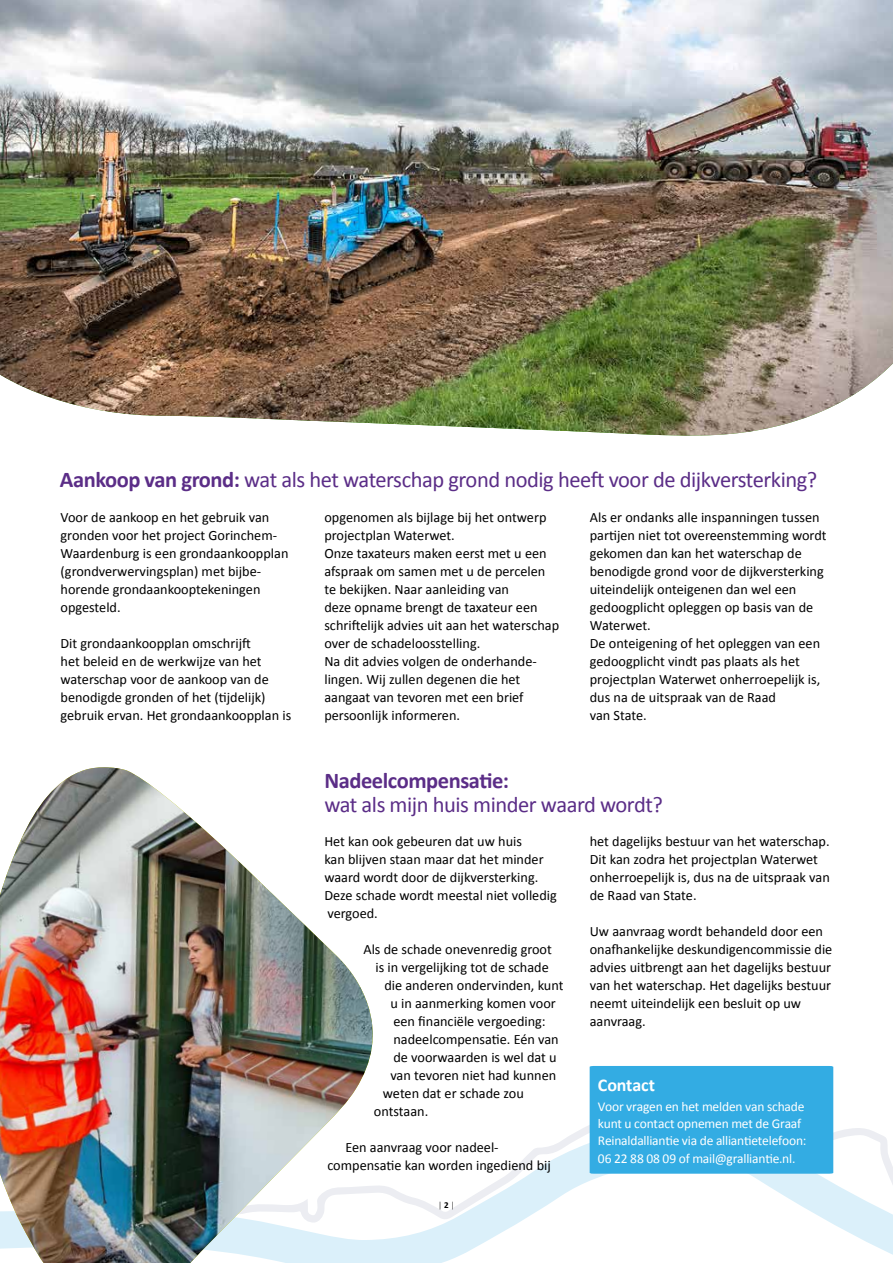
<style>
.page{position:relative;width:893px;height:1263px;background:#fff}
.page>*{position:absolute;margin:0;border:0;box-sizing:border-box;transform-origin:0 0}
.t1{font:22.5px "Calibri";letter-spacing:-.02em;color:#5b2d87}
.t2{font:700 22.5px "Calibri";letter-spacing:-.02em;color:#5b2d87}
.t3{font:700 18px "Calibri";letter-spacing:-.01em;color:#fff}
.t4{font:14.25px/18px "Calibri";color:#000}
.t5{font:13.5px/17.2px "Calibri";letter-spacing:-.015em;color:#fff}
.t6{font:300 9px "Calibri";color:#000}
.s1{font-weight:700}
</style>
<div class="page">
<svg style="left:378px;top:1123px;width:515px;height:140px"></svg>
<img style="left:0;top:0;width:893px;height:436px">
<div style="left:590px;top:1066px;width:243px;height:108px;background:#33ace3"></div>
<img style="left:0;top:767px;width:378px;height:496px">
<h1 class="t1" style="left:60px;top:465px;width:759px"><span class="s1">Aankoop van grond:</span> wat als het waterschap grond nodig heeft voor de dijkversterking?</h1>
<p class="t4" style="left:61px;top:508px;width:229px">Voor de aankoop en het gebruik van gronden voor het project Gorinchem-<br>Waardenburg is een grondaankoopplan (grondverwervingsplan) met bijbe&shy;horende grondaankooptekeningen opgesteld.</p>
<p class="t4" style="left:61px;top:634px;width:232px">Dit grondaankoopplan omschrijft<br>het beleid en de werkwijze van het waterschap voor de aankoop van de benodigde gronden of het (tijdelijk) gebruik ervan. Het grondaankoopplan is</p>
<p class="t4" style="left:324px;top:508px;width:236px">opgenomen als bijlage bij het ontwerp projectplan Waterwet.<br>Onze taxateurs maken eerst met u een afspraak om samen met u de percelen te bekijken. Naar aanleiding van<br>deze opname brengt de taxateur een schriftelijk advies uit aan het waterschap over de schadeloosstelling.<br>Na dit advies volgen de onderhande&shy;lingen. Wij zullen degenen die het aangaat van tevoren met een brief persoonlijk informeren.</p>
<p class="t4" style="left:590px;top:508px;width:238px">Als er ondanks alle inspanningen tussen partijen niet tot overeenstemming wordt gekomen dan kan het waterschap de benodigde grond voor de dijkversterking uiteindelijk onteigenen dan wel een gedoogplicht opleggen op basis van de Waterwet.<br>De onteigening of het opleggen van een gedoogplicht vindt pas plaats als het projectplan Waterwet onherroepelijk is, dus na de uitspraak van de Raad<br>van State.</p>
<h1 class="t2" style="left:324px;top:766px;width:186px">Nadeelcompensatie:</h1>
<h1 class="t1" style="left:324px;top:791px;width:340px">wat als mijn huis minder waard wordt?</h1>
<p class="t4" style="left:590px;top:832px;width:241px">het dagelijks bestuur van het waterschap.<br>Dit kan zodra het projectplan Waterwet onherroepelijk is, dus na de uitspraak van de Raad van State.</p>
<p class="t4" style="left:590px;top:922px;width:244px">Uw aanvraag wordt behandeld door een onafhankelijke deskundigencommissie die advies uitbrengt aan het dagelijks bestuur van het waterschap. Het dagelijks bestuur neemt uiteindelijk een besluit op uw aanvraag.</p>
<p class="t4" style="left:324px;top:832px;width:234px">Het kan ook gebeuren dat uw huis<br>kan blijven staan maar dat het minder waard wordt door de dijkversterking.<br>Deze schade wordt meestal niet volledig vergoed.</p>
<p class="t4" style="left:363px;top:940px;width:190px">Als de schade onevenredig groot</p>
<p class="t4" style="left:375px;top:958px;width:175px">is in vergelijking tot de schade</p>
<p class="t4" style="left:384px;top:976px;width:181px">die anderen ondervinden, kunt</p>
<p class="t4" style="left:390px;top:994px;width:167px">u in aanmerking komen voor</p>
<p class="t4" style="left:393px;top:1012px;width:154px">een financiële vergoeding:</p>
<p class="t4" style="left:393px;top:1030px;width:167px">nadeelcompensatie. Eén van</p>
<p class="t4" style="left:393px;top:1048px;width:165px">de voorwaarden is wel dat u</p>
<p class="t4" style="left:390px;top:1066px;width:167px">van tevoren niet had kunnen</p>
<p class="t4" style="left:383px;top:1084px;width:142px">weten dat er schade zou</p>
<p class="t4" style="left:374px;top:1102px;width:56px">ontstaan.</p>
<p class="t4" style="left:327px;top:1138px;width:225px;text-indent:18px">Een aanvraag voor nadeel&shy;compensatie kan worden ingediend bij</p>
<p class="t3" style="left:598px;top:1074px;width:58px">Contact</p>
<p class="t5" style="left:598px;top:1098px;width:210px">Voor vragen en het melden van schade kunt u contact opnemen met de Graaf Reinaldalliantie via de alliantietelefoon:<br>06 22 88 08 09 of mail@gralliantie.nl.</p>
<p class="t6" style="left:438px;top:1199px;width:18px">|<span class="s1">2</span> |</p>
</div>
